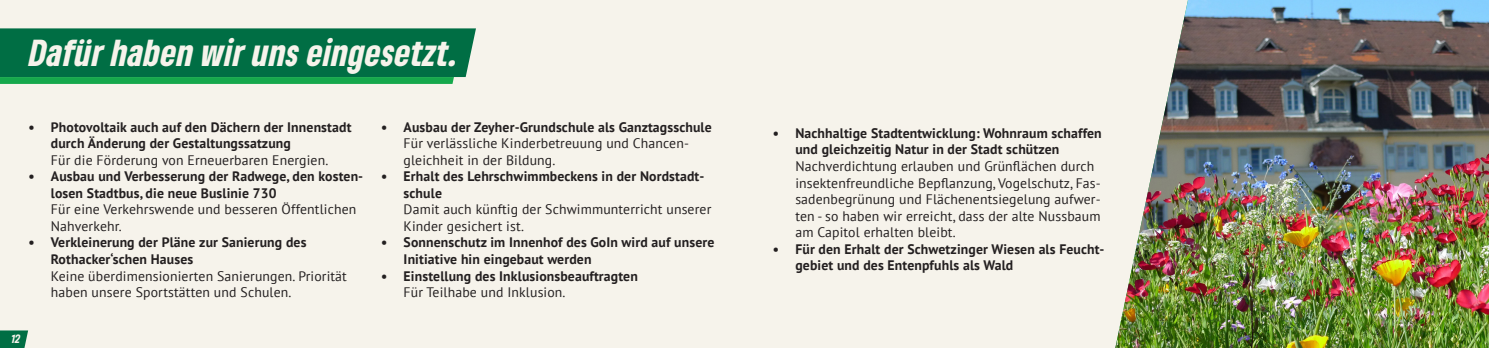
<style>
.page{position:relative;width:1489px;height:348px;background:#fff}
.page>*{position:absolute;margin:0;border:0;box-sizing:border-box;transform-origin:0 0}
.t1{font:italic 900 condensed 35px "Gruene Type";letter-spacing:.015em;color:#f6f3eb}
.t2{font:13.75px/16.5px "PT Sans";letter-spacing:.01em;color:#231f20}
.t3{font:700 13.75px/16.5px "PT Sans";letter-spacing:.01em;color:#231f20}
.t4{font:italic 900 condensed 11.25px "Gruene Type";color:#f6f3eb}
.s1{font-weight:400}
.s2{font-weight:700}
</style>
<div class="page">
<div style="left:0;top:0;width:744px;height:347px;background:#f6f3eb"></div>
<div style="left:744px;top:0;width:744px;height:347px;background:#f6f3eb"></div>
<svg style="left:0;top:330px;width:28px;height:17px"></svg>
<img style="left:1115px;top:0;width:373px;height:347px">
<div style="left:0;top:28px;width:476px;height:49px;background:#006e44"></div>
<svg style="left:0;top:77px;width:454px;height:7px;background:#18a94e"></svg>
<p class="t1" style="left:30px;top:30px;width:430px">Dafür haben wir uns eingesetzt.</p>
<p class="t3" style="left:51px;top:118px;width:302px;text-indent:-22px">• Photovoltaik auch auf den Dächern der Innenstadt durch Änderung der Gestaltungssatzung<br><span class="s1">Für die Förderung von Erneuerbaren Energien.</span></p>
<p class="t3" style="left:51px;top:168px;width:314px;text-indent:-22px">• Ausbau und Verbesserung der Radwege, den kosten&shy;losen Stadtbus, die neue Buslinie 730<br><span class="s1">Für eine Verkehrswende und besseren Öffentlichen Nahverkehr.</span></p>
<p class="t2" style="left:51px;top:234px;width:297px;text-indent:-22px"><span class="s2">• Verkleinerung der Pläne zur Sanierung des Rothacker‘schen Hauses<br></span>Keine überdimensionierten Sanierungen. Priorität haben unsere Sportstätten und Schulen.</p>
<p class="t4" style="left:12px;top:331px;width:10px">12</p>
<p class="t2" style="left:403px;top:118px;width:310px;text-indent:-22px"><span class="s2">• Ausbau der Zeyher-Grundschule als Ganztagsschule<br></span>Für verlässliche Kinderbetreuung und Chancen&shy;gleichheit in der Bildung.</p>
<p class="t2" style="left:403px;top:168px;width:309px;text-indent:-22px"><span class="s2">• Erhalt des Lehrschwimmbeckens in der Nordstadt&shy;schule<br></span>Damit auch künftig der Schwimmunterricht unserer<br>Kinder gesichert ist.</p>
<p class="t3" style="left:403px;top:234px;width:312px;text-indent:-22px">• Sonnenschutz im Innenhof des GoIn wird auf unsere<br>Initiative hin eingebaut werden</p>
<p class="t3" style="left:403px;top:267px;width:236px;text-indent:-22px">• Einstellung des Inklusionsbeauftragten<br><span class="s1">Für Teilhabe und Inklusion.</span></p>
<p class="t2" style="left:795px;top:124px;width:308px;text-indent:-22px"><span class="s2">• Nachhaltige Stadtentwicklung: Wohnraum schaffen und gleichzeitig Natur in der Stadt schützen </span>Nachverdichtung erlauben und Grünflächen durch insektenfreundliche Bepflanzung, Vogelschutz, Fas&shy;sadenbegrünung und Flächenentsiegelung aufwer&shy;ten - so haben wir erreicht, dass der alte Nussbaum am Capitol erhalten bleibt.</p>
<p class="t3" style="left:795px;top:240px;width:311px;text-indent:-22px">• Für den Erhalt der Schwetzinger Wiesen als Feucht&shy;gebiet und des Entenpfuhls als Wald</p>
</div>
